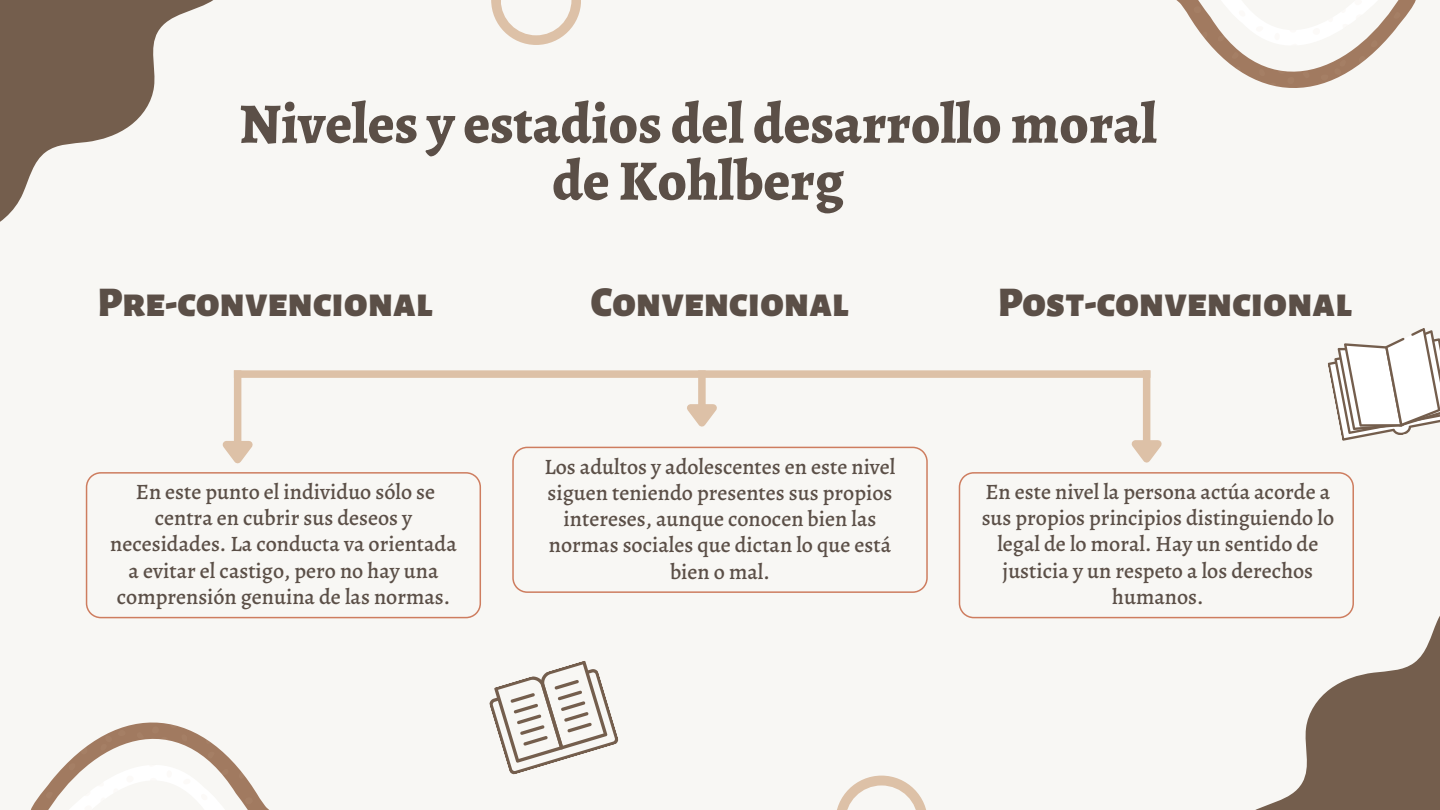
<style>
.page{position:relative;width:1440px;height:810px;background:#f8f7f4}
.page>*{position:absolute;margin:0;border:0;box-sizing:border-box;transform-origin:0 0}
.t1{font:800 57px/57px "Alegreya";color:#5b4f47;text-align:center}
.t2{font:900 41.6px "Alegreya Sans SC";color:#5b4f47}
.t3{font:500 22px/26.2px "Alegreya";color:#5b4f47;text-align:center}
</style>
<div class="page">
<div style="left:234px;top:370px;width:916px;height:8px;background:#ddc1a7"></div>
<svg style="left:86px;top:472px;width:395px;height:146px"></svg>
<svg style="left:959px;top:472px;width:395px;height:146px"></svg>
<div style="left:234px;top:370px;width:7px;height:73px;background:#ddc1a7"></div>
<svg style="left:222px;top:434px;width:31px;height:30px"></svg>
<div style="left:698px;top:370px;width:8px;height:36px;background:#ddc1a7"></div>
<svg style="left:687px;top:397px;width:30px;height:30px"></svg>
<div style="left:1143px;top:370px;width:7px;height:72px;background:#ddc1a7"></div>
<svg style="left:1131px;top:433px;width:31px;height:30px"></svg>
<svg style="left:1176px;top:0;width:240px;height:88px"></svg>
<svg style="left:31px;top:722px;width:238px;height:88px"></svg>
<svg style="left:489px;top:661px;width:130px;height:114px"></svg>
<svg style="left:1328px;top:328px;width:112px;height:113px"></svg>
<svg style="left:837px;top:776px;width:89px;height:34px"></svg>
<svg style="left:845px;top:785px;width:73px;height:25px"></svg>
<svg style="left:491px;top:0;width:90px;height:45px"></svg>
<svg style="left:501px;top:0;width:70px;height:35px"></svg>
<svg style="left:0;top:0;width:213px;height:222px;fill:#745e4d"></svg>
<svg style="left:1210px;top:569px;width:230px;height:241px"></svg>
<svg style="left:512px;top:447px;width:416px;height:146px"></svg>
<h1 class="t1" style="left:239px;top:95px;width:919px">Niveles y estadios del desarrollo moral de Kohlberg</h1>
<h2 class="t2" style="left:97px;top:283px;width:337px">Pre-convencional</h2>
<h2 class="t2" style="left:591px;top:283px;width:260px">Convencional</h2>
<h2 class="t2" style="left:998px;top:283px;width:356px">Post-convencional</h2>
<p class="t3" style="left:110px;top:478px;width:348px">En este punto el individuo sólo se centra en cubrir sus deseos y necesidades. La conducta va orientada a evitar el castigo, pero no hay una comprensión genuina de las normas.</p>
<p class="t3" style="left:544px;top:453px;width:353px">Los adultos y adolescentes en este nivel siguen teniendo presentes sus propios intereses, aunque conocen bien las normas sociales que dictan lo que está bien o mal.</p>
<p class="t3" style="left:982px;top:478px;width:354px">En este nivel la persona actúa acorde a sus propios principios distinguiendo lo legal de lo moral. Hay un sentido de justicia y un respeto a los derechos humanos.</p>
</div>
